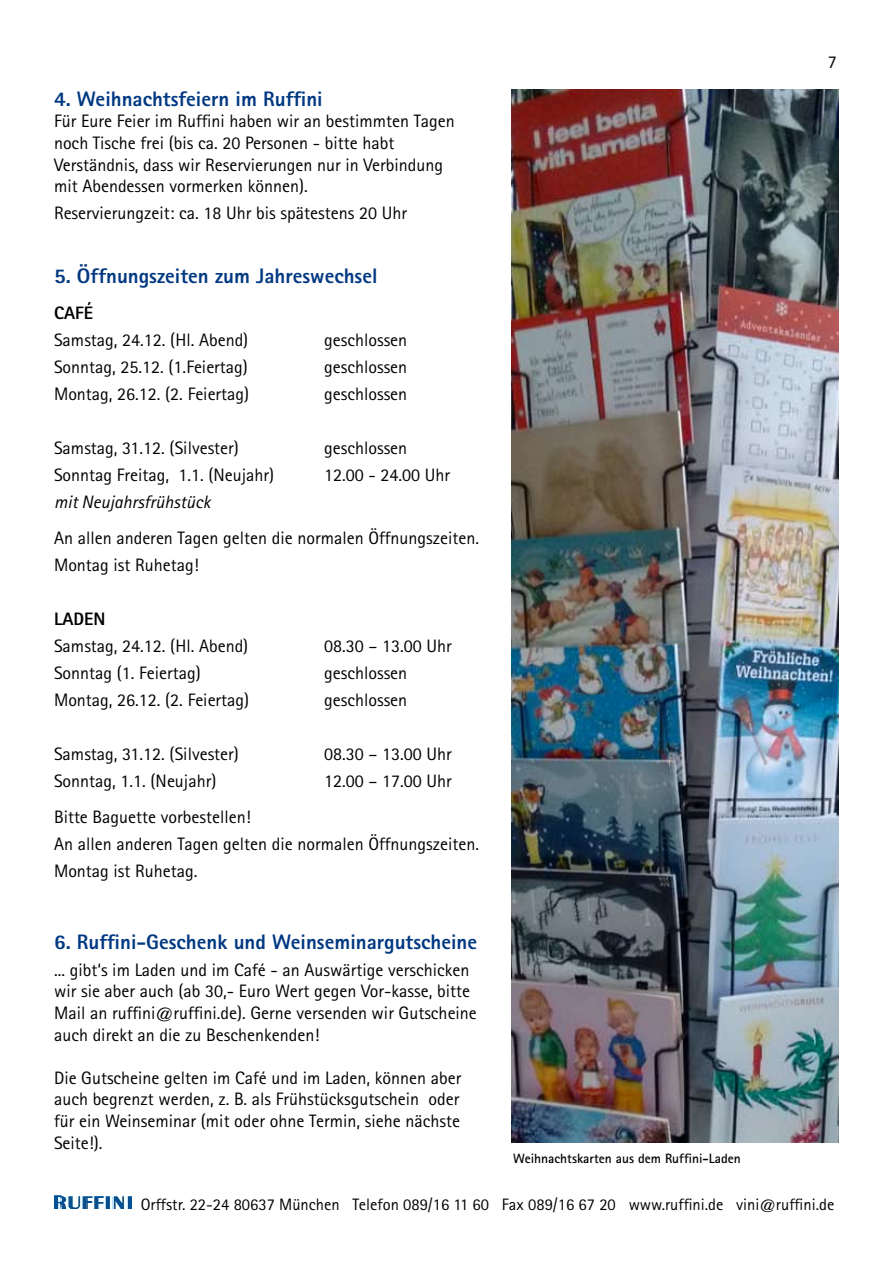
<style>
.page{position:relative;width:893px;height:1263px;background:#fff}
.page>*{position:absolute;margin:0;border:0;box-sizing:border-box;transform-origin:0 0}
.t1{font:800 21px "Agfa Rotis Sans Serif";color:#003882}
.t2{font:18px/21.6px "Agfa Rotis Sans Serif";color:#000}
.t3{font:italic 18px "Agfa Rotis Sans Serif";color:#000}
.t4{font:800 18px "Agfa Rotis Sans Serif";color:#000}
.t5{font:16.5px "Agfa Rotis Sans Serif";color:#000}
.t6{font:700 13.5px "Agfa Rotis Sans Serif";color:#000}
</style>
<div class="page">
<img style="left:54px;top:1196px;width:77px;height:13px">
<img style="left:512px;top:89px;width:327px;height:1054px">
<p class="t1" style="left:54px;top:85px;width:270px">4. Weihnachtsfeiern im Ruffini</p>
<p class="t2" style="left:54px;top:110px;width:402px">Für Eure Feier im Ruffini haben wir an bestimmten Tagen noch Tische frei (bis ca. 20 Personen - bitte habt Verständnis, dass wir Reservierungen nur in Verbindung mit Abendessen vormerken können).</p>
<p class="t2" style="left:54px;top:202px;width:355px">Reservierungzeit: ca. 18 Uhr bis spätestens 20 Uhr</p>
<p class="t1" style="left:54px;top:262px;width:325px">5. Öffnungszeiten zum Jahreswechsel</p>
<p class="t4" style="left:54px;top:301px;width:41px">CAFÉ</p>
<p class="t2" style="left:54px;top:329px;width:196px">Samstag, 24.12. (Hl. Abend)</p>
<p class="t2" style="left:324px;top:329px;width:85px">geschlossen</p>
<p class="t2" style="left:54px;top:356px;width:195px">Sonntag, 25.12. (1.Feiertag)</p>
<p class="t2" style="left:324px;top:356px;width:85px">geschlossen</p>
<p class="t2" style="left:54px;top:383px;width:197px">Montag, 26.12. (2. Feiertag)</p>
<p class="t2" style="left:324px;top:383px;width:85px">geschlossen</p>
<p class="t2" style="left:54px;top:437px;width:186px">Samstag, 31.12. (Silvester)</p>
<p class="t2" style="left:324px;top:437px;width:85px">geschlossen</p>
<p class="t2" style="left:54px;top:464px;width:222px">Sonntag Freitag, 1.1. (Neujahr)</p>
<p class="t2" style="left:324px;top:464px;width:127px">12.00 - 24.00 Uhr</p>
<p class="t3" style="left:54px;top:491px;width:158px">mit Neujahrsfrühstück</p>
<p class="t2" style="left:54px;top:524px;width:427px;line-height:27px">An allen anderen Tagen gelten die normalen Öffnungszeiten.<br>Montag ist Ruhetag!</p>
<p class="t4" style="left:54px;top:607px;width:53px">LADEN</p>
<p class="t2" style="left:54px;top:635px;width:196px">Samstag, 24.12. (Hl. Abend)</p>
<p class="t2" style="left:324px;top:635px;width:129px">08.30 – 13.00 Uhr</p>
<p class="t2" style="left:54px;top:662px;width:148px">Sonntag (1. Feiertag)</p>
<p class="t2" style="left:324px;top:662px;width:85px">geschlossen</p>
<p class="t2" style="left:54px;top:689px;width:197px">Montag, 26.12. (2. Feiertag)</p>
<p class="t2" style="left:324px;top:689px;width:85px">geschlossen</p>
<p class="t2" style="left:54px;top:743px;width:186px">Samstag, 31.12. (Silvester)</p>
<p class="t2" style="left:324px;top:743px;width:129px">08.30 – 13.00 Uhr</p>
<p class="t2" style="left:54px;top:770px;width:164px">Sonntag, 1.1. (Neujahr)</p>
<p class="t2" style="left:324px;top:770px;width:129px">12.00 – 17.00 Uhr</p>
<p class="t2" style="left:54px;top:803px;width:427px;line-height:27px">Bitte Baguette vorbestellen!<br>An allen anderen Tagen gelten die normalen Öffnungszeiten.<br>Montag ist Ruhetag.</p>
<p class="t1" style="left:54px;top:928px;width:425px">6. Ruffini-Geschenk und Weinseminargutscheine</p>
<p class="t2" style="left:54px;top:959px;width:424px">... gibt‘s im Laden und im Café - an Auswärtige verschicken wir sie aber auch (ab 30,- Euro Wert gegen Vor-kasse, bitte Mail an ruffini@ruffini.de). Gerne versenden wir Gutscheine auch direkt an die zu Beschenkenden!</p>
<p class="t2" style="left:54px;top:1067px;width:409px;text-align:justify">Die Gutscheine gelten im Café und im Laden, können aber auch begrenzt werden, z. B. als Frühstücksgutschein oder für ein Weinseminar (mit oder ohne Termin, siehe nächste Seite!).</p>
<p class="t6" style="left:513px;top:1150px;width:229px">Weihnachtskarten aus dem Ruffini-Laden</p>
<p class="t5" style="left:141px;top:1194px;width:695px">Orffstr. 22-24 80637 München Telefon 089/16 11 60 Fax 089/16 67 20 www.ruffini.de vini@ruffini.de</p>
</div>
